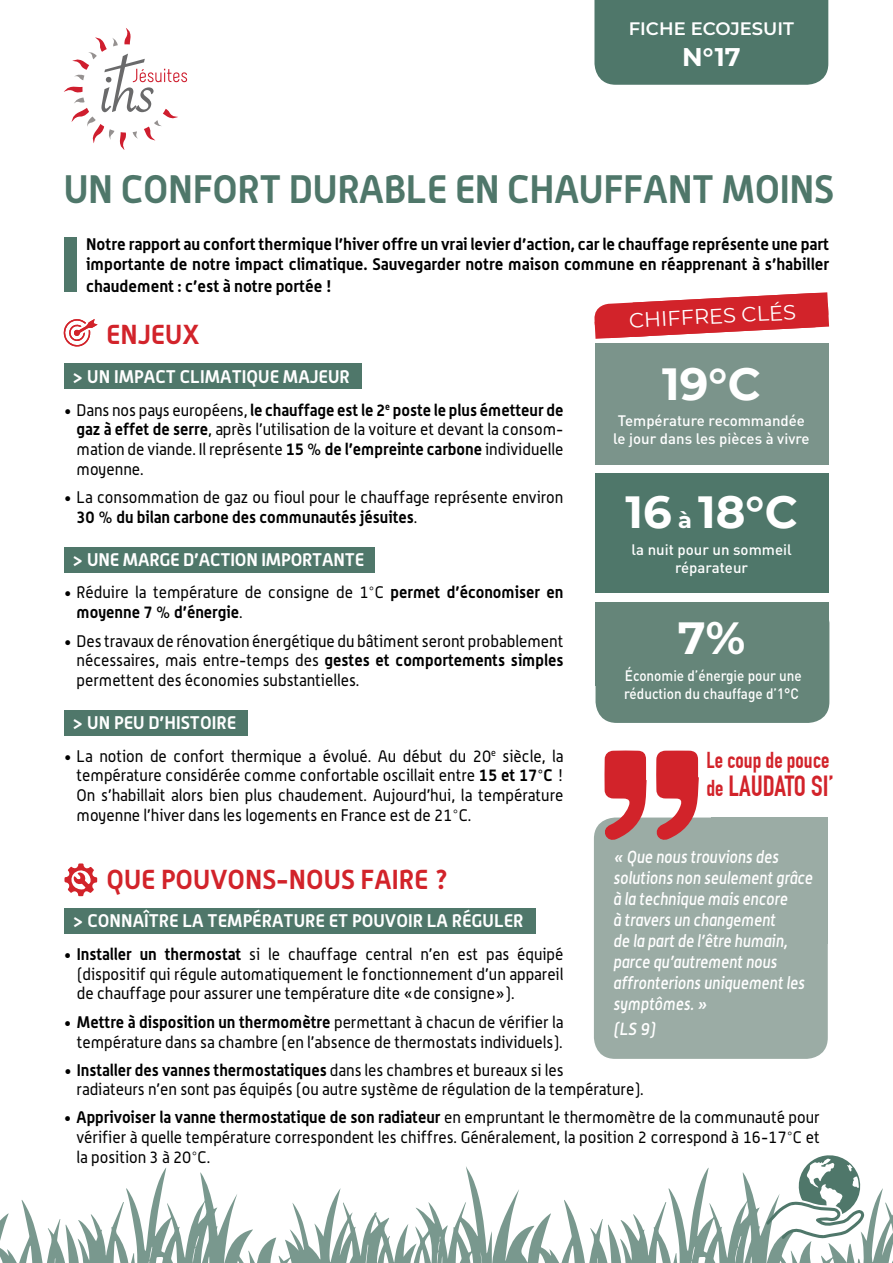
<style>
.page{position:relative;width:893px;height:1263px;background:#fff}
.page>*{position:absolute;margin:0;border:0;box-sizing:border-box;transform-origin:0 0}
.t1{font:700 45px "Montserrat";color:#fff}
.t2{font:700 39px "Alwyn OT";letter-spacing:-.01em;color:#4f776a}
.t3{font:700 28.5px "DIN Condensed";color:#d2232a}
.t4{font:700 27px "Alwyn OT";color:#d2232a}
.t5{font:700 25.5px "Montserrat";color:#fff}
.t6{font:700 22.5px "DIN Condensed";color:#d2232a}
.t7{font:21px "Montserrat";color:#fff}
.t8{font:700 18px "Alwyn OT";color:#fff}
.t9{font:600 18px "Montserrat";color:#fff}
.t10{font:italic 500 17.25px/21px "Alwyn OT";color:#fff;scale:.88 1}
.t11{font:italic 500 17.25px "Alwyn OT";color:#fff;scale:.95 1}
.t12{font:16.5px/19.8px "Alwyn OT";color:#000;text-align:justify;scale:.96 1}
.t13{font:700 16.5px/19.8px "Alwyn OT";color:#000}
.t14{font:700 16.5px/19.8px "Alwyn OT";color:#000;scale:.96 1}
.t15{font:500 15px/18px "DIN";color:#fff;text-align:center}
.t16{font:500 15px/18px "DIN";color:#fff;scale:.9 1}
.s1{font-weight:700}
.s2{font-weight:400}
.s3{font-size:22.5px}
</style>
<div class="page">
<div style="left:64px;top:363px;width:297px;height:26px;background:#4f776a"></div>
<div style="left:64px;top:547px;width:310px;height:25px;background:#4f776a"></div>
<div style="left:64px;top:710px;width:184px;height:26px;background:#4f776a"></div>
<div style="left:64px;top:237px;width:13px;height:55px;background:#4f776a"></div>
<div style="left:594px;top:0;width:234px;height:85px;background:#4f776a"></div>
<svg style="left:594px;top:292px;width:235px;height:47px"></svg>
<svg style="left:63px;top:319px;width:35px;height:28px"></svg>
<svg style="left:0;top:1166px;width:492px;height:97px"></svg>
<div style="left:594px;top:817px;width:234px;height:242px;background:#9baca5;border-radius:21px"></div>
<div style="left:711px;top:817px;width:117px;height:127px;background:#9baca5"></div>
<svg style="left:655px;top:751px;width:44px;height:89px"></svg>
<svg style="left:604px;top:750px;width:43px;height:90px"></svg>
<svg style="left:492px;top:1155px;width:401px;height:108px"></svg>
<svg style="left:64px;top:28px;width:123px;height:122px"></svg>
<div style="left:595px;top:343px;width:234px;height:122px;background:#7b948b"></div>
<div style="left:595px;top:473px;width:234px;height:120px;background:#4f776a"></div>
<div style="left:64px;top:908px;width:472px;height:26px;background:#4f776a"></div>
<svg style="left:64px;top:863px;width:33px;height:33px"></svg>
<div style="left:595px;top:602px;width:234px;height:121px;background:#658579;border-radius:21px"></div>
<div style="left:595px;top:602px;width:234px;height:84px;background:#658579"></div>
<p class="t9" style="left:629px;top:16px;width:167px">FICHE ECOJESUIT</p>
<h3 class="t5" style="left:682px;top:38px;width:60px">N°17</h3>
<h2 class="t2" style="left:64px;top:165px;width:772px">UN CONFORT DURABLE EN CHAUFFANT MOINS</h2>
<p class="t13" style="left:86px;top:234px;width:745px">Notre rapport au confort thermique l’hiver offre un vrai levier d’action, car le chauffage représente une part importante de notre impact climatique. Sauvegarder notre maison commune en réapprenant à s’habiller</p>
<p class="t13" style="left:86px;top:275px;width:247px">chaudement : c’est à notre portée !</p>
<h3 class="t4" style="left:106px;top:318px;width:95px">ENJEUX</h3>
<p class="t8" style="left:72px;top:365px;width:279px">&gt; UN IMPACT CLIMATIQUE MAJEUR</p>
<p class="t12" style="left:77px;top:399px;width:509px;text-indent:-13px">• Dans nos pays européens, <span class="s1">le chauffage est le 2</span><sup>e</sup> <span class="s1">poste le plus émetteur de gaz à effet de serre</span>, après l’utilisation de la voiture et devant la consom&shy;mation de viande. Il représente <span class="s1">15 % de l’empreinte carbone</span> individuelle moyenne.</p>
<p class="t12" style="left:76px;top:487px;width:509px;text-indent:-13px">• La consommation de gaz ou fioul pour le chauffage représente environ<br><span class="s1">30 % du bilan carbone des communautés jésuites</span>.</p>
<p class="t8" style="left:72px;top:548px;width:294px">&gt; UNE MARGE D’ACTION IMPORTANTE</p>
<p class="t14" style="left:77px;top:582px;width:509px;text-indent:-13px"><span class="s2">• Réduire la température de consigne de 1°C</span> permet d’économiser en moyenne 7 % d’énergie<span class="s2">.</span></p>
<p class="t12" style="left:77px;top:630px;width:509px;text-indent:-13px">• Des travaux de rénovation énergétique du bâtiment seront probablement nécessaires, mais entre-temps des <span class="s1">gestes et comportements simples </span>permettent des économies substantielles.</p>
<p class="t8" style="left:72px;top:711px;width:53px">&gt; un peu</p>
<p class="t8" style="left:148px;top:711px;width:26px">d’histoire</p>
<p class="t12" style="left:77px;top:745px;width:509px;text-indent:-13px">• La notion de confort thermique a évolué. Au début du 20<sup>e</sup> siècle, la température considérée comme confortable oscillait entre <span class="s1">15 et 17°C</span> !<br>On s’habillait alors bien plus chaudement. Aujourd’hui, la température moyenne l’hiver dans les logements en France est de 21°C.</p>
<h3 class="t4" style="left:106px;top:862px;width:344px">QUE POUVONS-NOUS FAIRE ?</h3>
<p class="t8" style="left:72px;top:910px;width:453px">&gt; CONNAÎTRE LA TEMPÉRATURE ET POUVOIR LA RÉGULER</p>
<p class="t12" style="left:77px;top:944px;width:508px;text-indent:-13px"><span class="s1">• Installer un thermostat</span> si le chauffage central n’en est pas équipé (dispositif qui régule automatiquement le fonctionnement d’un appareil de chauffage pour assurer une température dite «de consigne»).</p>
<p class="t12" style="left:64px;top:1012px;width:522px;text-align:right"><span class="s1">• Mettre à disposition un thermomètre</span> permettant à chacun de vérifier la température dans sa chambre (en l’absence de thermostats individuels).</p>
<p class="t14" style="left:64px;top:1060px;width:522px">• Installer des vannes thermostatiques <span class="s2">dans les chambres et bureaux si les</span></p>
<p class="t7" style="left:628px;top:306px;width:169px;rotate:-3deg">Chiffres c lés</p>
<h1 class="t1" style="left:662px;top:351px;width:100px">19°C</h1>
<p class="t15" style="left:613px;top:411px;width:198px">Température recommandée le jour dans les pièces à vivre</p>
<h1 class="t1" style="left:625px;top:480px;width:174px">16 <span class="s3">à</span> 18°C</h1>
<p class="t15" style="left:631px;top:540px;width:162px">la nuit pour un sommeil réparateur</p>
<h1 class="t1" style="left:678px;top:606px;width:69px">7%</h1>
<p class="t16" style="left:624px;top:666px;width:199px">Économie d’énergie pour une réduction du chauffage d’1°C</p>
<h3 class="t6" style="left:706px;top:746px;width:124px">Le coup de pouce</h3>
<h3 class="t3" style="left:706px;top:769px;width:129px"><span class="s3">de</span> Laudato si’</h3>
<p class="t10" style="left:613px;top:846px;width:228px">« Que nous trouvions des solutions non seulement grâce à la technique mais encore<br>à travers un changement<br>de la part de l’être humain, parce qu’autrement nous affronterions uniquement les symptômes. »</p>
<p class="t11" style="left:613px;top:1018px;width:46px">(LS 9)</p>
<p class="t12" style="left:77px;top:1079px;width:592px">radiateurs n’en sont pas équipés (ou autre système de régulation de la température).</p>
<p class="t12" style="left:77px;top:1107px;width:776px;text-indent:-13px"><span class="s1">• Apprivoiser la vanne thermostatique de son radiateur</span> en empruntant le thermomètre de la communauté pour vérifier à quelle température correspondent les chiffres. Généralement, la position 2 correspond à 16-17°C et la position 3 à 20°C.</p>
</div>
